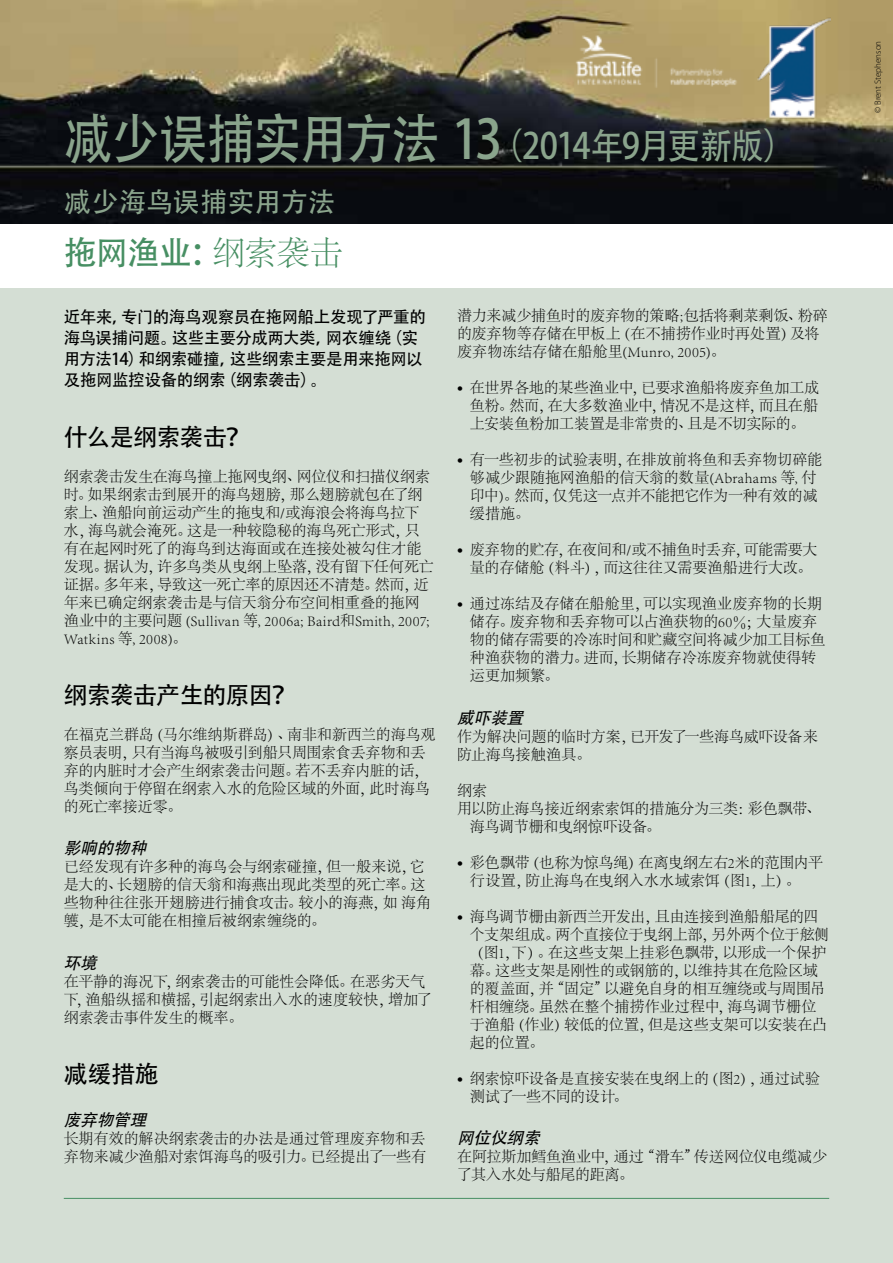
<style>
.page{position:relative;width:893px;height:1263px;background:#fff}
.page>*{position:absolute;margin:0;border:0;box-sizing:border-box;transform-origin:0 0}
.t1{font:36px "Adobe Heiti Std";letter-spacing:-.04em;color:#8aa48c;scale:.9 1}
.t2{font:33px "Adobe Heiti Std";color:#478f63}
.t3{font:27px "Adobe Heiti Std";letter-spacing:.005em;color:#8aa48c}
.t4{font:24px "Adobe Heiti Std";letter-spacing:-.035em;color:#000}
.t5{font:16.5px/21px "Adobe Heiti Std";letter-spacing:-.03em;color:#000}
.t6{font:italic 16.5px "Adobe Heiti Std";color:#000}
.t7{font:300 15px/18px "Adobe Song Std";letter-spacing:-.005em;color:#000}
.t8{font:300 9px "Myriad Pro";color:#000}
.s1{font-size:54px}
.s2{font-family:"Adobe Song Std";font-weight:300}
.s3{font-family:"Myriad Pro";font-weight:400;font-size:21px}
</style>
<div class="page">
<div style="left:0;top:285px;width:893px;height:978px;background:#d4ded4"></div>
<hr style="left:64px;top:1198px;width:765px;height:1px;background:#478f63">
<img style="left:0;top:0;width:893px;height:224px">
<div style="left:0;top:224px;width:893px;height:64px;background:#fff"></div>
<img style="left:573px;top:32px;width:165px;height:57px">
<img style="left:756px;top:15px;width:74px;height:105px">
<h1 class="t1" style="left:64px;top:124px;width:814px"><span class="s1">减少误捕实用方法 13</span>（2014年9月更新版）</h1>
<h3 class="t3" style="left:64px;top:186px;width:272px">减少海鸟误捕实用方法</h3>
<h2 class="t2" style="left:64px;top:233px;width:281px">拖网渔业：<span class="s2">纲索袭击</span></h2>
<p class="t5" style="left:64px;top:306px;width:364px">近年来，专门的海鸟观察员在拖网船上发现了严重的海鸟误捕问题。这些主要分成两大类，网衣缠绕（实用方法14）和纲索碰撞，这些纲索主要是用来拖网以及拖网监控设备的纲索（纲索袭击）。</p>
<h3 class="t4" style="left:64px;top:422px;width:188px">什么是纲索袭击？</h3>
<p class="t7" style="left:64px;top:468px;width:372px">纲索袭击发生在海鸟撞上拖网曳纲、网位仪和扫描仪纲索时。如果纲索击到展开的海鸟翅膀，那么翅膀就包在了纲索上、渔船向前运动产生的拖曳和/或海浪会将海鸟拉下水，海鸟就会淹死。这是一种较隐秘的海鸟死亡形式，只有在起网时死了的海鸟到达海面或在连接处被勾住才能发现。据认为，许多鸟类从曳纲上坠落，没有留下任何死亡证据。多年来，导致这一死亡率的原因还不清楚。然而，近年来已确定纲索袭击是与信天翁分布空间相重叠的拖网渔业中的主要问题 (Sullivan 等, 2006a; Baird和Smith, 2007;<br>Watkins 等, 2008)。</p>
<h3 class="t4" style="left:64px;top:680px;width:234px">纲索袭击产生的原因？</h3>
<p class="t7" style="left:64px;top:726px;width:373px">在福克兰群岛（马尔维纳斯群岛）、南非和新西兰的海鸟观察员表明，只有当海鸟被吸引到船只周围索食丢弃物和丢弃的内脏时才会产生纲索袭击问题。若不丢弃内脏的话，鸟类倾向于停留在纲索入水的危险区域的外面，此时海鸟的死亡率接近零。</p>
<p class="t6" style="left:64px;top:838px;width:89px">影响的物种</p>
<p class="t7" style="left:64px;top:858px;width:369px">已经发现有许多种的海鸟会与纲索碰撞，但一般来说，它是大的、长翅膀的信天翁和海燕出现此类型的死亡率。这些物种往往张开翅膀进行捕食攻击。较小的海燕，如海角鹱，是不太可能在相撞后被纲索缠绕的。</p>
<p class="t6" style="left:64px;top:953px;width:39px">环境</p>
<p class="t7" style="left:64px;top:973px;width:370px">在平静的海况下，纲索袭击的可能性会降低。在恶劣天气下，渔船纵摇和横摇，引起纲索出入水的速度较快，增加了纲索袭击事件发生的概率。</p>
<h3 class="t4" style="left:64px;top:1060px;width:97px">减缓措施</h3>
<p class="t6" style="left:64px;top:1110px;width:89px">废弃物管理</p>
<p class="t7" style="left:64px;top:1130px;width:364px">长期有效的解决纲索袭击的办法是通过管理废弃物和丢弃物来减少渔船对索饵海鸟的吸引力。已经提出了一些有</p>
<p class="t7" style="left:457px;top:307px;width:372px">潜力来减少捕鱼时的废弃物的策略;包括将剩菜剩饭、粉碎的废弃物等存储在甲板上（在不捕捞作业时再处置）及将废弃物冻结存储在船舱里(Munro, 2005)。</p>
<p class="t7" style="left:470px;top:379px;width:351px;text-align:justify;text-indent:-13px"><span class="s3">•</span> 在世界各地的某些渔业中，已要求渔船将废弃鱼加工成鱼粉。然而，在大多数渔业中，情况不是这样，而且在船上安装鱼粉加工装置是非常贵的、且是不切实际的。</p>
<p class="t7" style="left:470px;top:451px;width:354px;text-indent:-13px"><span class="s3">•</span> 有一些初步的试验表明，在排放前将鱼和丢弃物切碎能够减少跟随拖网渔船的信天翁的数量(Abrahams 等, 付印中)。然而，仅凭这一点并不能把它作为一种有效的减缓措施。</p>
<p class="t7" style="left:457px;top:541px;width:362px;text-align:center"><span class="s3">•</span> 废弃物的贮存，在夜间和/或不捕鱼时丢弃，可能需要大量的存储舱（料斗），而这往往又需要渔船进行大改。</p>
<p class="t7" style="left:470px;top:595px;width:357px;text-indent:-13px"><span class="s3">•</span> 通过冻结及存储在船舱里，可以实现渔业废弃物的长期储存。废弃物和丢弃物可以占渔获物的60％；大量废弃物的储存需要的冷冻时间和贮藏空间将减少加工目标鱼种渔获物的潜力。进而，长期储存冷冻废弃物就使得转运更加频繁。</p>
<p class="t6" style="left:457px;top:708px;width:72px">威吓装置</p>
<p class="t7" style="left:457px;top:728px;width:362px">作为解决问题的临时方案，已开发了一些海鸟威吓设备来防止海鸟接触渔具。</p>
<p class="t7" style="left:457px;top:782px;width:31px">纲索</p>
<p class="t7" style="left:457px;top:800px;width:366px">用以防止海鸟接近纲索索饵的措施分为三类：彩色飘带、</p>
<p class="t7" style="left:470px;top:818px;width:192px">海鸟调节栅和曳纲惊吓设备。</p>
<p class="t7" style="left:470px;top:854px;width:355px;text-indent:-13px"><span class="s3">•</span> 彩色飘带（也称为惊鸟绳）在离曳纲左右2米的范围内平行设置，防止海鸟在曳纲入水水域索饵（图1，上）。</p>
<p class="t7" style="left:470px;top:908px;width:361px;text-indent:-13px"><span class="s3">•</span> 海鸟调节栅由新西兰开发出，且由连接到渔船船尾的四个支架组成。两个直接位于曳纲上部，另外两个位于舷侧（图1，下）。在这些支架上挂彩色飘带，以形成一个保护幕。这些支架是刚性的或钢筋的，以维持其在危险区域的覆盖面，并“固定”以避免自身的相互缠绕或与周围吊杆相缠绕。虽然在整个捕捞作业过程中，海鸟调节栅位于渔船（作业）较低的位置，但是这些支架可以安装在凸起的位置。</p>
<p class="t7" style="left:470px;top:1070px;width:352px;text-indent:-13px"><span class="s3">•</span> 纲索惊吓设备是直接安装在曳纲上的（图2），通过试验测试了一些不同的设计。</p>
<p class="t6" style="left:457px;top:1128px;width:89px">网位仪纲索</p>
<p class="t7" style="left:457px;top:1148px;width:371px">在阿拉斯加鳕鱼渔业中，通过“滑车”传送网位仪电缆减少了其入水处与船尾的距离。</p>
<p class="t8" style="left:872px;top:113px;width:74px;rotate:-90deg">© Brent Stephenson</p>
</div>
